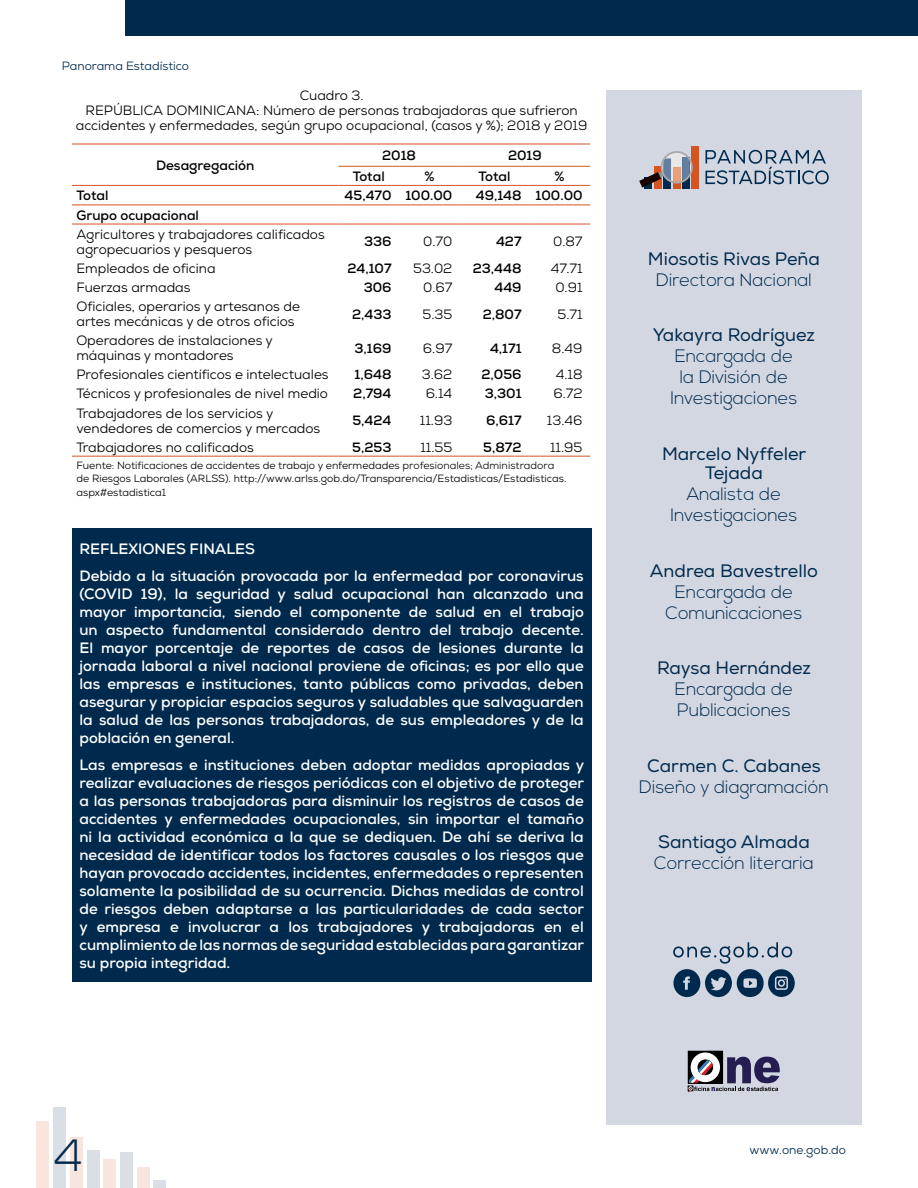
<style>
.page{position:relative;width:918px;height:1188px;background:#fff}
.page>*{position:absolute;margin:0;border:0;box-sizing:border-box;transform-origin:0 0}
.t1{font:300 45px "Nexa";color:#002a4d}
.t2{font:300 18px/21px "Nexa";color:#002a4d;text-align:center}
.t3{font:18px/19.5px "Nexa";color:#002a4d;text-align:center}
.t4{font:700 15px/18px "Nexa";color:#fff;text-align:justify}
.t5{font:13.5px/15px "Nexa";color:#000}
.t6{font:700 13.5px "Nexa";color:#000}
.t7{font:12px "Nexa";color:#002a4d}
.t8{font:10.5px/13.5px "Nexa";color:#000}
.s1{color:#0d0d0d}
</style>
<div class="page">
<div style="left:125px;top:0;width:793px;height:36px;background:#002a4d"></div>
<div style="left:606px;top:90px;width:255px;height:1035px;background:#d3d7e1"></div>
<div style="left:154px;top:1180px;width:12px;height:8px;background:#d9dfe4"></div>
<div style="left:120px;top:1152px;width:13px;height:36px;background:#d9dfe4"></div>
<div style="left:87px;top:1150px;width:13px;height:38px;background:#d9dfe4"></div>
<div style="left:53px;top:1107px;width:13px;height:81px;background:#d9dfe4"></div>
<div style="left:137px;top:1167px;width:13px;height:21px;background:#f8e5dd"></div>
<div style="left:103px;top:1160px;width:13px;height:28px;background:#f8e5dd"></div>
<div style="left:70px;top:1137px;width:13px;height:51px;background:#f8e5dd"></div>
<div style="left:36px;top:1122px;width:13px;height:66px;background:#f8e5dd"></div>
<div style="left:688px;top:1051px;width:35px;height:32px;background:#000"></div>
<svg style="left:691px;top:1052px;width:29px;height:30px"></svg>
<svg style="left:688px;top:1057px;width:92px;height:35px"></svg>
<svg style="left:673px;top:942px;width:122px;height:55px"></svg>
<div style="left:692px;top:146px;width:7px;height:42px;background:#d55420"></div>
<svg style="left:639px;top:149px;width:54px;height:39px"></svg>
<svg style="left:706px;top:150px;width:123px;height:34px"></svg>
<hr style="left:338px;top:166px;width:61px;height:1px;background:#d55420">
<hr style="left:399px;top:166px;width:61px;height:1px;background:#d55420">
<hr style="left:460px;top:166px;width:69px;height:1px;background:#d55420">
<hr style="left:529px;top:166px;width:61px;height:1px;background:#d55420">
<hr style="left:72px;top:144px;width:266px;height:1px;background:#d55420">
<hr style="left:338px;top:144px;width:61px;height:1px;background:#d55420">
<hr style="left:399px;top:144px;width:61px;height:1px;background:#d55420">
<hr style="left:460px;top:144px;width:69px;height:1px;background:#d55420">
<hr style="left:529px;top:144px;width:61px;height:1px;background:#d55420">
<hr style="left:72px;top:185px;width:266px;height:1px;background:#d55420">
<hr style="left:338px;top:185px;width:61px;height:1px;background:#d55420">
<hr style="left:399px;top:185px;width:61px;height:1px;background:#d55420">
<hr style="left:460px;top:185px;width:69px;height:1px;background:#d55420">
<hr style="left:529px;top:185px;width:61px;height:1px;background:#d55420">
<hr style="left:72px;top:456px;width:266px;height:1px;background:#d55420">
<hr style="left:338px;top:456px;width:61px;height:1px;background:#d55420">
<hr style="left:399px;top:456px;width:61px;height:1px;background:#d55420">
<hr style="left:460px;top:456px;width:69px;height:1px;background:#d55420">
<hr style="left:529px;top:456px;width:61px;height:1px;background:#d55420">
<hr style="left:72px;top:205px;width:266px;height:1px;background:#d55420">
<hr style="left:338px;top:205px;width:61px;height:1px;background:#d55420">
<hr style="left:399px;top:205px;width:61px;height:1px;background:#d55420">
<hr style="left:460px;top:205px;width:69px;height:1px;background:#d55420">
<hr style="left:529px;top:205px;width:61px;height:1px;background:#d55420">
<hr style="left:72px;top:224px;width:266px;height:1px;background:#d55420">
<hr style="left:338px;top:224px;width:61px;height:1px;background:#d55420">
<hr style="left:399px;top:224px;width:61px;height:1px;background:#d55420">
<hr style="left:460px;top:224px;width:69px;height:1px;background:#d55420">
<hr style="left:529px;top:224px;width:61px;height:1px;background:#d55420">
<div style="left:72px;top:529px;width:519px;height:453px;background:#002a4d"></div>
<p class="t7" style="left:62px;top:58px;width:129px">Panorama Estadístico</p>
<p class="t5" style="left:76px;top:88px;width:513px;text-align:center">Cuadro 3.<br>REPÚBLICA DOMINICANA: Número de personas trabajadoras que sufrieron accidentes y enfermedades, según grupo ocupacional, (casos y %); 2018 y 2019</p>
<p class="t6" style="left:156px;top:156px;width:100px">Desagregación</p>
<p class="t6" style="left:382px;top:147px;width:35px">2018</p>
<p class="t6" style="left:508px;top:147px;width:35px">2019</p>
<p class="t6" style="left:353px;top:168px;width:33px">Total</p>
<p class="t6" style="left:425px;top:168px;width:12px">%</p>
<p class="t6" style="left:479px;top:168px;width:33px">Total</p>
<p class="t6" style="left:555px;top:168px;width:12px">%</p>
<p class="t6" style="left:77px;top:187px;width:33px">Total</p>
<p class="t6" style="left:345px;top:187px;width:109px">45,470 100.00</p>
<p class="t6" style="left:476px;top:187px;width:108px">49,148 100.00</p>
<p class="t6" style="left:76px;top:206px;width:124px">Grupo ocupacional</p>
<p class="t5" style="left:76px;top:227px;width:250px">Agricultores y trabajadores calificados agropecuarios y pesqueros</p>
<p class="t6" style="left:364px;top:233px;width:29px">336</p>
<p class="t5" style="left:423px;top:234px;width:31px">0.70</p>
<p class="t6" style="left:496px;top:233px;width:27px">427</p>
<p class="t5" style="left:553px;top:234px;width:31px">0.87</p>
<p class="t5" style="left:76px;top:261px;width:141px">Empleados de oficina</p>
<p class="t6" style="left:347px;top:259px;width:46px">24,107</p>
<p class="t5" style="left:413px;top:261px;width:41px">53.02</p>
<p class="t6" style="left:473px;top:259px;width:50px">23,448</p>
<p class="t5" style="left:551px;top:261px;width:33px">47.71</p>
<p class="t5" style="left:76px;top:280px;width:116px">Fuerzas armadas</p>
<p class="t6" style="left:364px;top:279px;width:29px">306</p>
<p class="t5" style="left:423px;top:280px;width:31px">0.67</p>
<p class="t6" style="left:494px;top:279px;width:29px">449</p>
<p class="t5" style="left:555px;top:280px;width:29px">0.91</p>
<p class="t5" style="left:76px;top:299px;width:225px">Oficiales, operarios y artesanos de artes mecánicas y de otros oficios</p>
<p class="t6" style="left:352px;top:305px;width:41px">2,433</p>
<p class="t5" style="left:422px;top:306px;width:31px">5.35</p>
<p class="t6" style="left:483px;top:305px;width:40px">2,807</p>
<p class="t5" style="left:557px;top:306px;width:27px">5.71</p>
<p class="t5" style="left:76px;top:333px;width:198px">Operadores de instalaciones y máquinas y montadores</p>
<p class="t6" style="left:355px;top:339px;width:39px">3,169</p>
<p class="t5" style="left:423px;top:341px;width:31px">6.97</p>
<p class="t6" style="left:490px;top:339px;width:33px">4,171</p>
<p class="t5" style="left:552px;top:341px;width:32px">8.49</p>
<p class="t5" style="left:76px;top:367px;width:254px">Profesionales científicos e intelectuales</p>
<p class="t6" style="left:355px;top:366px;width:38px">1,648</p>
<p class="t5" style="left:422px;top:367px;width:32px">3.62</p>
<p class="t6" style="left:482px;top:366px;width:42px">2,056</p>
<p class="t5" style="left:556px;top:367px;width:28px">4.18</p>
<p class="t5" style="left:76px;top:386px;width:253px">Técnicos y profesionales de nivel medio</p>
<p class="t6" style="left:353px;top:385px;width:40px">2,794</p>
<p class="t5" style="left:426px;top:386px;width:28px">6.14</p>
<p class="t6" style="left:485px;top:385px;width:38px">3,301</p>
<p class="t5" style="left:553px;top:386px;width:31px">6.72</p>
<p class="t5" style="left:76px;top:405px;width:245px">Trabajadores de los servicios y vendedores de comercios y mercados</p>
<p class="t6" style="left:352px;top:412px;width:41px">5,424</p>
<p class="t5" style="left:420px;top:413px;width:34px">11.93</p>
<p class="t6" style="left:486px;top:412px;width:37px">6,617</p>
<p class="t5" style="left:547px;top:413px;width:37px">13.46</p>
<p class="t5" style="left:76px;top:439px;width:179px">Trabajadores no calificados</p>
<p class="t6" style="left:352px;top:438px;width:41px">5,253</p>
<p class="t5" style="left:420px;top:439px;width:33px">11.55</p>
<p class="t6" style="left:483px;top:438px;width:40px">5,872</p>
<p class="t5" style="left:550px;top:439px;width:34px">11.95</p>
<p class="t8" style="left:76px;top:458px;width:492px">Fuente: Notificaciones de accidentes de trabajo y enfermedades <span class="s1">profesionales; Administradora </span>de Riesgos Laborales (ARLSS). http://www.arlss.gob.do/Transparencia/Estadisticas/Estadisticas. aspx#estadistica1</p>
<p class="t4" style="left:80px;top:535px;width:506px;line-height:27px">REFLEXIONES FINALES<br>Debido a la situación provocada por la enfermedad por coronavirus</p>
<p class="t4" style="left:80px;top:585px;width:506px">(COVID 19), la seguridad y salud ocupacional han alcanzado una mayor importancia, siendo el componente de salud en el trabajo un aspecto fundamental considerado dentro del trabajo decente.<br>El mayor porcentaje de reportes de casos de lesiones durante la jornada laboral a nivel nacional proviene de oficinas; es por ello que las empresas e instituciones, tanto públicas como privadas, deben asegurar y propiciar espacios seguros y saludables que salvaguarden la salud de las personas trabajadoras, de sus empleadores y de la población en general.</p>
<p class="t4" style="left:80px;top:756px;width:506px">Las empresas e instituciones deben adoptar medidas apropiadas y realizar evaluaciones de riesgos periódicas con el objetivo de proteger a las personas trabajadoras para disminuir los registros de casos de accidentes y enfermedades ocupacionales, sin importar el tamaño ni la actividad económica a la que se dediquen. De ahí se deriva la necesidad de identificar todos los factores causales o los riesgos que hayan provocado accidentes, incidentes, enfermedades o representen solamente la posibilidad de su ocurrencia. Dichas medidas de control de riesgos deben adaptarse a las particularidades de cada sector y empresa e involucrar a los trabajadores y trabajadoras en el cumplimiento de las normas de seguridad establecidas para garantizar su propia integridad.</p>
<p class="t3" style="left:648px;top:249px;width:174px">Miosotis Rivas Peña</p>
<p class="t2" style="left:656px;top:270px;width:157px">Directora Nacional</p>
<p class="t3" style="left:653px;top:326px;width:164px">Yakayra Rodríguez</p>
<p class="t2" style="left:670px;top:346px;width:129px">Encargada de la División de<br>Investigaciones</p>
<p class="t3" style="left:662px;top:444px;width:146px">Marcelo Nyffeler<br>Tejada</p>
<p class="t2" style="left:670px;top:484px;width:129px">Analista de<br>Investigaciones</p>
<p class="t3" style="left:650px;top:561px;width:170px">Andrea Bavestrello</p>
<p class="t2" style="left:666px;top:582px;width:139px">Encargada de<br>Comunicaciones</p>
<p class="t3" style="left:657px;top:659px;width:156px">Raysa Hernández</p>
<p class="t2" style="left:675px;top:679px;width:120px;text-align:left">Encargada de<br>Publicaciones</p>
<p class="t3" style="left:647px;top:756px;width:175px">Carmen C. Cabanes</p>
<p class="t2" style="left:639px;top:777px;width:191px">Diseño y diagramación</p>
<p class="t3" style="left:658px;top:833px;width:153px">Santiago Almada</p>
<p class="t2" style="left:654px;top:853px;width:161px">Corrección literaria</p>
<h1 class="t1" style="left:54px;top:1130px;width:30px">4</h1>
<p class="t7" style="left:750px;top:1142px;width:98px">www.one.gob.do</p>
</div>
